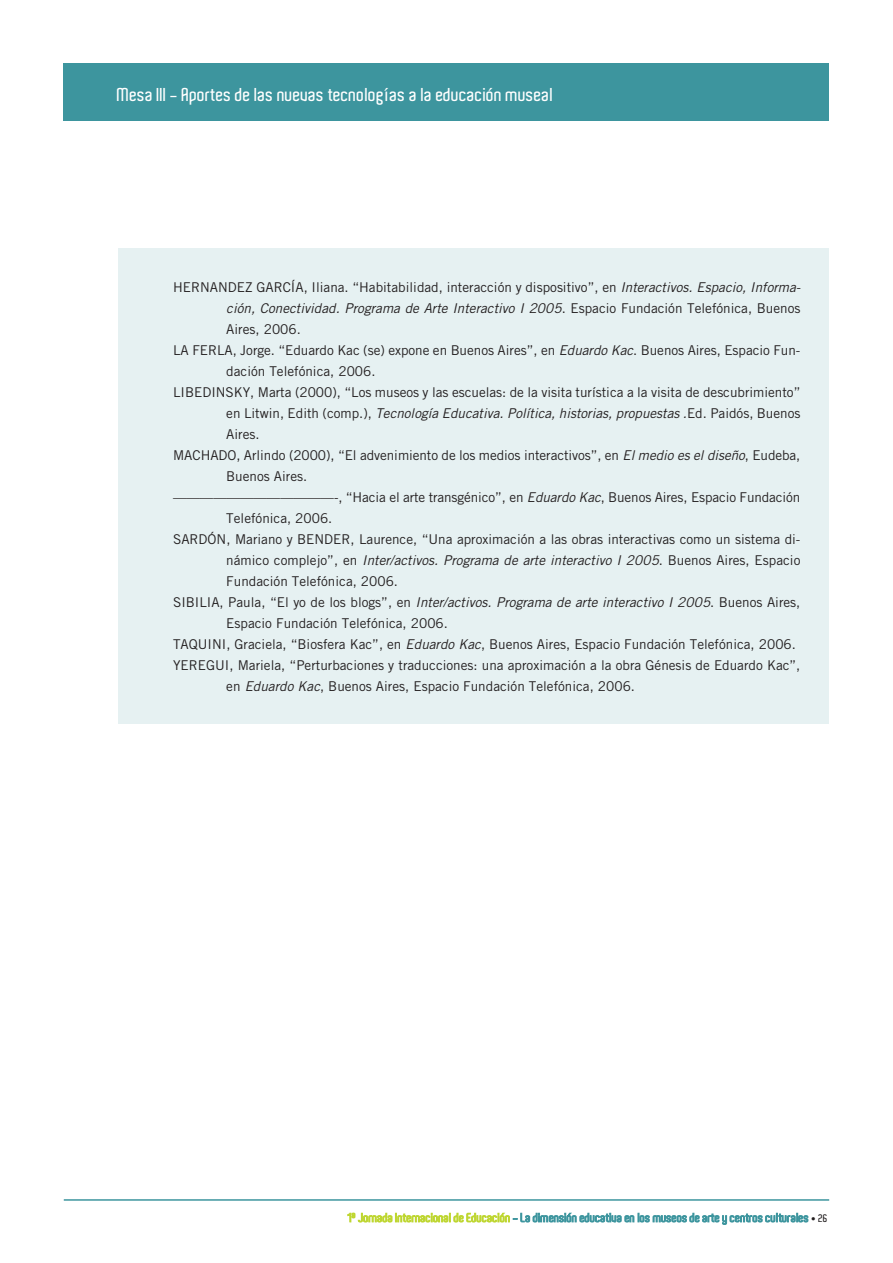
<style>
.page{position:relative;width:893px;height:1263px;background:#fff}
.page>*{position:absolute;margin:0;border:0;box-sizing:border-box;transform-origin:0 0}
.t1{font:600 18px "Aldo";color:#fff}
.t2{font:13.5px "Trade Gothic";color:#231f20}
.t3{font:italic 13.5px "Trade Gothic";color:#231f20}
.t4{font:600 12px "Aldo";color:#3d959e}
.s1{font-style:italic}
.s2{font-style:normal}
.s3{color:#bed630}
.s4{font-family:"Trade Gothic";font-weight:400;font-size:9px;color:#231f20}
.s5{font-size:10.5px;color:#231f20}
</style>
<div class="page">
<div style="left:118px;top:248px;width:711px;height:476px;background:#e6f1f2"></div>
<div style="left:64px;top:64px;width:765px;height:57px;background:#3d959e"></div>
<hr style="left:64px;top:1199px;width:765px;height:2px;background:#3d959e">
<h1 class="t1" style="left:117px;top:84px;width:438px">Mesa III - Aportes de las nuevas tecnologías a la educación museal</h1>
<p class="t2" style="left:173px;top:279px;width:632px">HERNANDEZ GARCÍA, Iliana. “Habitabilidad, interacción y dispositivo”, en <span class="s1">Interactivos.Espacio,Informa-</span></p>
<p class="t3" style="left:226px;top:300px;width:576px">ción, Conectividad. Programa de Arte Interactivo I 2005<span class="s2">. Es pa c i o F u n d a c i ó n Te l efó n i ca , B u e n os</span></p>
<p class="t2" style="left:226px;top:321px;width:76px">Aires, 2006.</p>
<p class="t2" style="left:173px;top:342px;width:629px">LA FERLA, Jorge. “Eduardo Kac (se) expone en Buenos Aires”, en <span class="s1">EduardoKac</span>. Buenos Aires, Espacio Fun-</p>
<p class="t2" style="left:226px;top:363px;width:151px">dación Telefónica, 2006.</p>
<p class="t2" style="left:173px;top:384px;width:629px">LIBEDINSKY, Marta (2000), “Los museos y las escuelas: de la visita turística a la visita de descubrimiento”</p>
<p class="t3" style="left:226px;top:405px;width:576px"><span class="s2">e n L i tw i n , E d i t h ( c o m p . ) ,</span> Tecnología Educativa. Política, historias, propuestas .<span class="s2">E d . P a i d ós , B u e n os</span></p>
<p class="t2" style="left:226px;top:426px;width:35px">Aires.</p>
<p class="t2" style="left:173px;top:447px;width:629px">MACHADO, Arlindo (2000), “El advenimiento de los medios interactivos”, en <span class="s1">Elmedioeseldiseño</span>, Eudeba,</p>
<p class="t2" style="left:226px;top:468px;width:82px">Buenos Aires.</p>
<p class="t2" style="left:173px;top:489px;width:629px">————————————-, “Hacia el arte transgénico”, en <span class="s1">EduardoKac</span>, Buenos Aires, Espacio Fundación</p>
<p class="t2" style="left:226px;top:510px;width:108px">Telefónica, 2006.</p>
<p class="t2" style="left:173px;top:531px;width:629px">SARDÓN, Mariano y BENDER, Laurence, “Una aproximación a las obras interactivas como un sistema di-</p>
<p class="t3" style="left:226px;top:552px;width:576px"><span class="s2">námico complejo”, en</span> Inter/activos.ProgramadearteinteractivoI2005<span class="s2">. Buenos Aires, Espacio</span></p>
<p class="t2" style="left:226px;top:573px;width:173px">Fundación Telefónica, 2006.</p>
<p class="t2" style="left:173px;top:594px;width:629px">SIBILIA, Paula, “El yo de los blogs”, en <span class="s1">Inter/activos.ProgramadearteinteractivoI2005</span>. Buenos Aires,</p>
<p class="t2" style="left:226px;top:615px;width:223px">Espacio Fundación Telefónica, 2006.</p>
<p class="t2" style="left:173px;top:636px;width:624px">TAQUINI, Graciela, “Biosfera Kac”, en <span class="s1">EduardoKac</span>, Buenos Aires, Espacio Fundación Telefónica, 2006.</p>
<p class="t2" style="left:173px;top:657px;width:629px">YEREGUI, Mariela, “Perturbaciones y traducciones: una aproximación a la obra Génesis de Eduardo Kac”,</p>
<p class="t2" style="left:226px;top:678px;width:410px">en <span class="s1">EduardoKac</span>, Buenos Aires, Espacio Fundación Telefónica, 2006.</p>
<p class="t4" style="left:348px;top:1211px;width:481px"><span class="s3">1</span><sup>a</sup> <span class="s3">Jornada Internacional de Educación</span> - La dimensión educativa en los museos de arte y centros culturales <span class="s4">•</span> <span class="s5">26</span></p>
</div>
